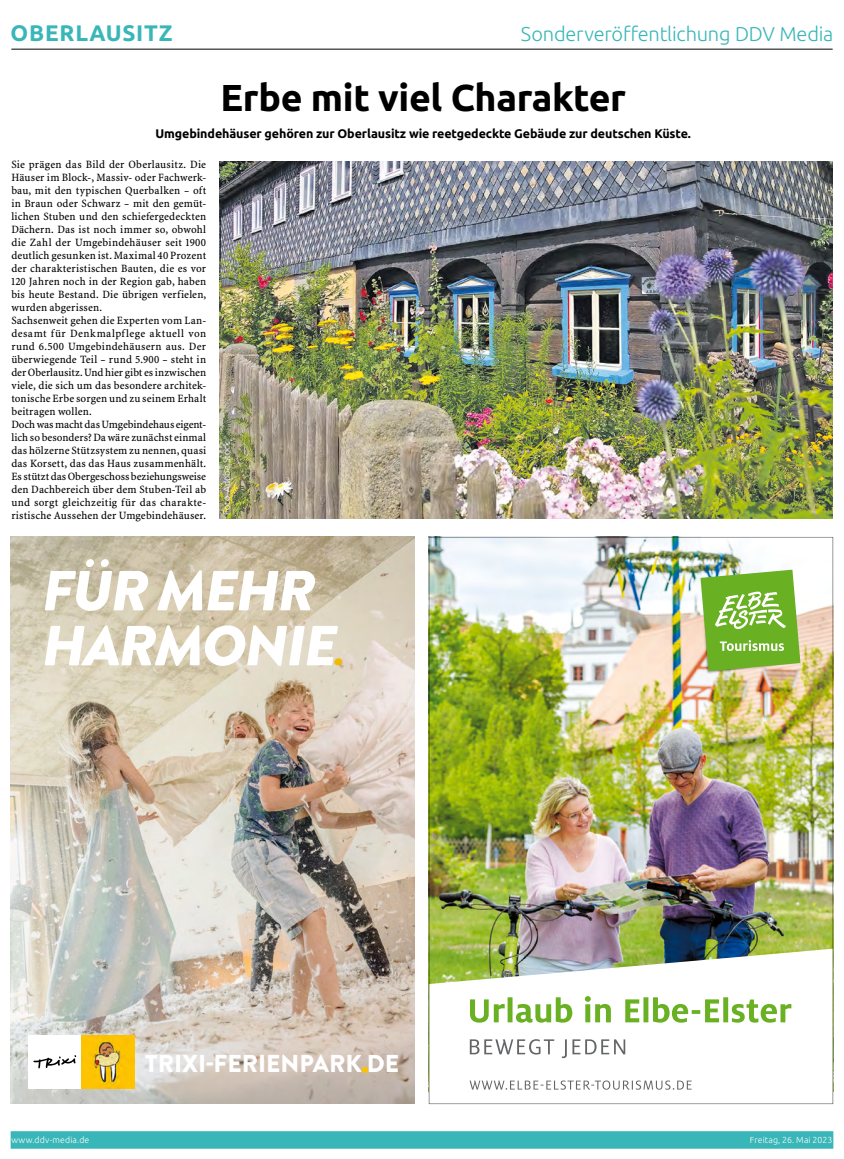
<style>
.page{position:relative;width:844px;height:1159px;background:#fff}
.page>*{position:absolute;margin:0;border:0;box-sizing:border-box;transform-origin:0 0}
.t1{font:italic 900 56.25px/55px "Brandon Grotesque";letter-spacing:-.04em;color:#fff;scale:1.1 1}
.Unterüber{font:700 37.5px "Ubuntu SZ";letter-spacing:-.01em;color:#000}
.t2{font:900 24.5px "Brandon Grotesque";color:#fff}
.Rubriktitel{font:700 22.5px "Ubuntu SZ";letter-spacing:.035em;color:#39b6b8}
.Fliesstext{font:300 20px "Ubuntu SZ";letter-spacing:-.01em;color:#39b6b8}
.Unterüber-2{font:700 12.5px "Ubuntu SZ";letter-spacing:-.01em;color:#000}
.Fliesstext-2{font:11.25px/13px "SZ Minion";letter-spacing:.01em;color:#000;text-align:justify}
.Fliesstext-3{font:300 8.75px "Ubuntu SZ";letter-spacing:.015em;color:#fff}
.Bildunterschrift{font:300 8.75px "Ubuntu SZ";letter-spacing:.01em;color:#fff}
.s1{font-size:37.5px;color:#efba00}
</style>
<div class="page">
<div style="left:11px;top:1131px;width:822px;height:17px;background:#39b6b8"></div>
<hr style="left:11px;top:49px;width:821px;height:1px;background:#000">
<img style="left:220px;top:162px;width:612px;height:357px">
<img style="left:11px;top:537px;width:404px;height:567px">
<div style="left:28px;top:1035px;width:53px;height:53px;background:#fff"></div>
<svg style="left:33px;top:1055px;width:43px;height:13px"></svg>
<img style="left:81px;top:1035px;width:53px;height:53px">
<img style="left:429px;top:537px;width:403px;height:567px">
<p class="Rubriktitel" style="left:11px;top:20px;width:163px">OBERLAUSITZ</p>
<p class="Fliesstext" style="left:521px;top:22px;width:314px">Sonderveröffentlichung DDV Media</p>
<p class="Unterüber" style="left:220px;top:75px;width:407px">Erbe mit viel Charakter</p>
<p class="Unterüber-2" style="left:155px;top:126px;width:537px">Umgebindehäuser gehören zur Oberlausitz wie reetgedeckte Gebäude zur deutschen Küste.</p>
<p class="Fliesstext-2" style="left:11px;top:158px;width:196px">Sie prägen das Bild der Oberlausitz. Die Häuser im Block-, Massiv- oder Fachwerk&shy;bau, mit den typischen Querbalken – oft in Braun oder Schwarz – mit den gemüt&shy;lichen Stuben und den schiefergedeckten Dächern. Das ist noch immer so, obwohl die Zahl der Umgebindehäuser seit 1900 deutlich gesunken ist. Maximal 40 Prozent der charakteristischen Bauten, die es vor 120 Jahren noch in der Region gab, haben bis heute Bestand. Die übrigen verfielen, wurden abgerissen.</p>
<p class="Fliesstext-2" style="left:11px;top:314px;width:196px">Sachsenweit gehen die Experten vom Lan&shy;desamt für Denkmalpflege aktuell von rund 6.500 Umgebindehäusern aus. Der überwiegende Teil – rund 5.900 – steht in der Oberlausitz. Und hier gibt es inzwischen viele, die sich um das besondere architek&shy;tonische Erbe sorgen und zu seinem Erhalt beitragen wollen.</p>
<p class="Fliesstext-2" style="left:11px;top:418px;width:196px">Doch was macht das Umgebindehaus eigent&shy;lich so besonders? Da wäre zunächst einmal das hölzerne Stützsystem zu nennen, quasi das Korsett, das das Haus zusammenhält.<br>Es stützt das Obergeschoss beziehungsweise den Dachbereich über dem Stuben-Teil ab und sorgt gleichzeitig für das charakte&shy;ristische Aussehen der Umgebindehäuser.</p>
<p class="Bildunterschrift" style="left:221px;top:514px;width:75px;rotate:-90deg">Foto: Adobe.Stock</p>
<p class="t1" style="left:42px;top:564px;width:276px">FÜR MEHR<br>HARMONIE<span class="s1">.</span></p>
<p class="t2" style="left:145px;top:1046px;width:255px">TRIXI-FERIENPARK<sup>.</sup>DE</p>
<p class="Fliesstext-3" style="left:11px;top:1134px;width:80px">www.ddv-media.de</p>
<p class="Fliesstext-3" style="left:749px;top:1134px;width:84px">Freitag, 26. Mai 2023</p>
</div>
